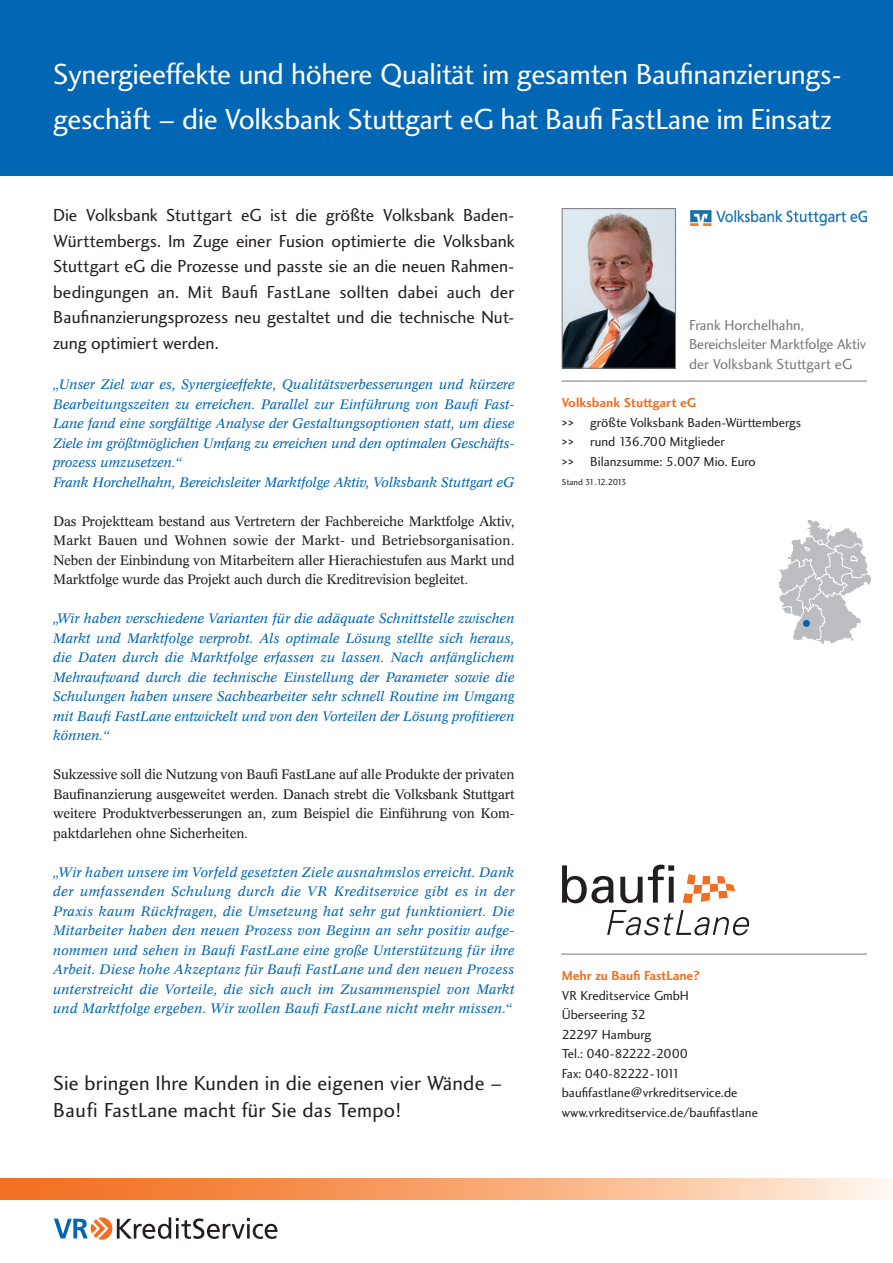
<style>
.page{position:relative;width:893px;height:1263px;background:#fff}
.page>*{position:absolute;margin:0;border:0;box-sizing:border-box;transform-origin:0 0}
.t1{font:30px/45px "Charlotte Sans Book Plain";letter-spacing:-.015em;color:#fff}
.t2{font:21px/27px "Charlotte Sans Book Plain";letter-spacing:.01em;color:#231f20}
.t3{font:18px/25.5px "Charlotte Sans Book Plain";letter-spacing:-.005em;color:#231f20;text-align:justify}
.t4{font:15px/19.5px "Charlotte Sans Book Plain";letter-spacing:-.015em;color:#76787b}
.t5{font:italic 13.5px/19.5px "Mirage BSK";color:#0166b3;text-align:justify}
.t6{font:13.5px/19.5px "Mirage BSK";letter-spacing:-.015em;color:#231f20;text-align:justify}
.t7{font:13.5px/19.5px "Charlotte Sans Book Plain";color:#231f20}
.t8{font:13.5px "Charlotte Sans Bold Plain";color:#f36e21}
.t9{font:13.5px "Charlotte Sans Bold Plain";color:#231f20}
.t10{font:9px "Charlotte Sans Book Plain";letter-spacing:-.06em;color:#231f20}
</style>
<div class="page">
<div style="left:0;top:0;width:893px;height:176px;background:#0166b3"></div>
<hr style="left:561px;top:381px;width:306px;height:1px;background:#76787b">
<img style="left:564px;top:210px;width:110px;height:157px">
<div style="left:562px;top:208px;width:114px;height:161px;border:1px solid #76787b"></div>
<svg style="left:0;top:1178px;width:889px;height:21px;background:#f8a773"></svg>
<svg style="left:54px;top:1217px;width:223px;height:23px"></svg>
<svg style="left:778px;top:520px;width:93px;height:125px"></svg>
<hr style="left:561px;top:954px;width:306px;height:1px;background:#76787b">
<svg style="left:683px;top:874px;width:52px;height:29px"></svg>
<svg style="left:607px;top:910px;width:142px;height:25px"></svg>
<svg style="left:562px;top:865px;width:52px;height:38px"></svg>
<svg style="left:620px;top:864px;width:54px;height:39px"></svg>
<img style="left:690px;top:210px;width:177px;height:15px">
<div style="left:803px;top:620px;width:7px;height:7px;background:#0166b3;border-radius:50%"></div>
<h1 class="t1" style="left:53px;top:52px;width:790px">Synergieeffekte und höhere Qualität im gesamten Baufinanzierungs&shy;geschäft – die Volksbank Stuttgart eG hat Baufi FastLane im Einsatz</h1>
<p class="t3" style="left:53px;top:203px;width:463px">Die Volksbank Stuttgart eG ist die größte Volksbank Baden-Württembergs. Im Zuge einer Fusion optimierte die Volksbank Stuttgart eG die Prozesse und passte sie an die neuen Rahmen&shy;bedingungen an. Mit Baufi FastLane sollten dabei auch der Baufinanzierungsprozess neu gestaltet und die technische Nut&shy;zung optimiert werden.</p>
<p class="t5" style="left:53px;top:375px;width:463px;text-align:left">„Unser Ziel war es, Synergieeffekte, Qualitätsverbesserungen und kürzere Bearbeitungszeiten zu erreichen. Parallel zur Einführung von Baufi Fast-Lane fand eine sorgfältige Analyse der Gestaltungsoptionen statt, um diese Ziele im größtmöglichen Umfang zu erreichen und den optimalen Geschäfts&shy;prozess umzusetzen.“<br>Frank Horchelhahn, Bereichsleiter Marktfolge Aktiv, Volksbank Stuttgart eG</p>
<p class="t6" style="left:53px;top:511px;width:463px">Das Projektteam bestand aus Vertretern der Fachbereiche Marktfolge Aktiv, Markt Bauen und Wohnen sowie der Markt- und Betriebsorganisation.<br>Neben der Einbindung von Mitarbeitern aller Hierachiestufen aus Markt und Marktfolge wurde das Projekt auch durch die Kreditrevision begleitet.</p>
<p class="t5" style="left:53px;top:609px;width:463px">„Wir haben verschiedene Varianten für die adäquate Schnittstelle zwischen Markt und Marktfolge verprobt. Als optimale Lösung stellte sich heraus, die Daten durch die Marktfolge erfassen zu lassen. Nach anfänglichem Mehraufwand durch die technische Einstellung der Parameter sowie die Schulungen haben unsere Sachbearbeiter sehr schnell Routine im Umgang mit Baufi FastLane entwickelt und von den Vorteilen der Lösung profitieren können.“</p>
<p class="t6" style="left:53px;top:765px;width:463px">Sukzessive soll die Nutzung von Baufi FastLane auf alle Produkte der privaten Baufinanzierung ausgeweitet werden. Danach strebt die Volksbank Stuttgart weitere Produktverbesserungen an, zum Beispiel die Einführung von Kom&shy;paktdarlehen ohne Sicherheiten.</p>
<p class="t5" style="left:53px;top:862px;width:463px">„Wir haben unsere im Vorfeld gesetzten Ziele ausnahmslos erreicht. Dank der umfassenden Schulung durch die VR Kreditservice gibt es in der Praxis kaum Rückfragen, die Umsetzung hat sehr gut funktioniert. Die Mitarbeiter haben den neuen Prozess von Beginn an sehr positiv aufge&shy;nommen und sehen in Baufi FastLane eine große Unterstützung für ihre Arbeit. Diese hohe Akzeptanz für Baufi FastLane und den neuen Prozess unterstreicht die Vorteile, die sich auch im Zusammenspiel von Markt und Marktfolge ergeben. Wir wollen Baufi FastLane nicht mehr missen.“</p>
<h2 class="t2" style="left:53px;top:1070px;width:451px">Sie bringen Ihre Kunden in die eigenen vier Wände –<br>Baufi FastLane macht für Sie das Tempo!</h2>
<p class="t4" style="left:689px;top:315px;width:179px">Frank Horchelhahn,<br>Bereichsleiter Marktfolge Aktiv der Volksbank Stuttgart eG</p>
<p class="t8" style="left:562px;top:395px;width:136px">Volksbank Stuttgart eG</p>
<p class="t9" style="left:562px;top:414px;width:13px">&gt;&gt;</p>
<p class="t7" style="left:590px;top:413px;width:212px">größte Volksbank Baden-Württembergs</p>
<p class="t9" style="left:562px;top:434px;width:13px">&gt;&gt;</p>
<p class="t7" style="left:590px;top:432px;width:136px">rund 136.700 Mitglieder</p>
<p class="t9" style="left:562px;top:453px;width:13px">&gt;&gt;</p>
<p class="t7" style="left:590px;top:452px;width:167px">Bilanzsumme: 5.007 Mio. Euro</p>
<p class="t10" style="left:562px;top:477px;width:66px">Stand 31.12.2013</p>
<p class="t8" style="left:562px;top:968px;width:139px">Mehr zu Baufi FastLane?</p>
<p class="t7" style="left:562px;top:986px;width:198px">VR Kreditservice GmbH<br>Überseering 32<br>22297 Hamburg<br>Tel.: 040-82222-2000<br>Fax: 040-82222-1011 baufifastlane@vrkreditservice.de www.vrkreditservice.de/baufifastlane</p>
</div>
